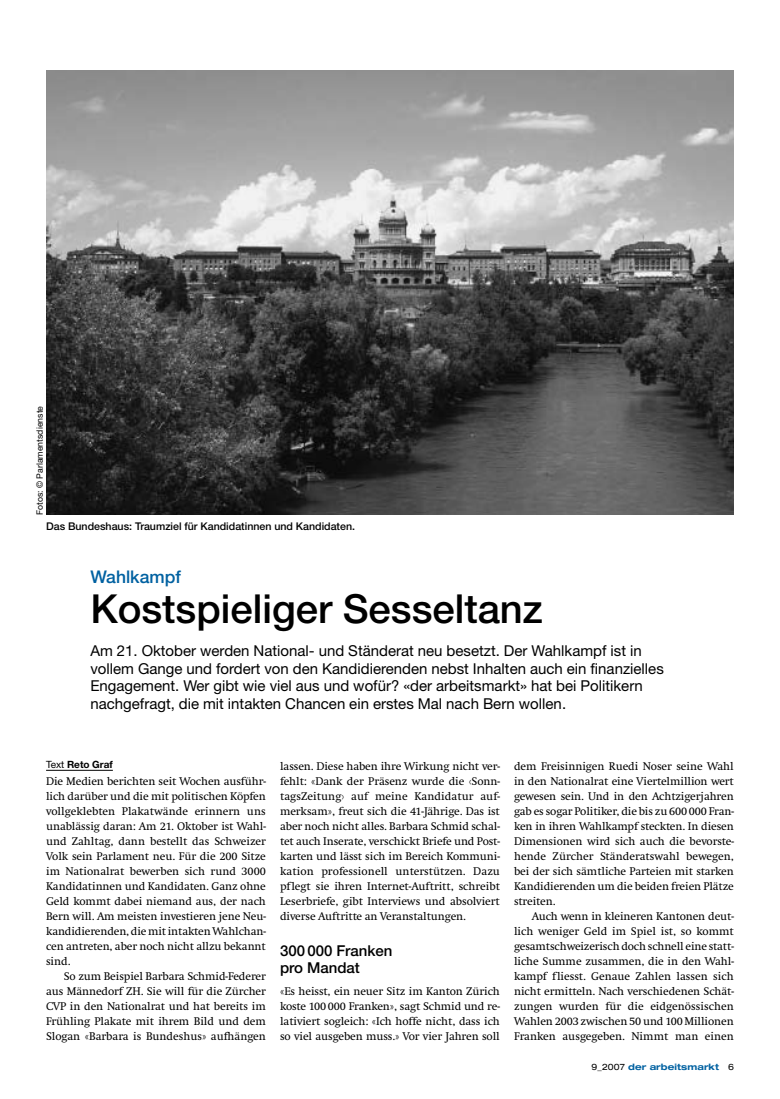
<style>
.page{position:relative;width:780px;height:1099px;background:#fff}
.page>*{position:absolute;margin:0;border:0;box-sizing:border-box;transform-origin:0 0}
.t1{font:500 40px "Helvetica Neue";color:#000}
.t2{font:500 17.5px "Helvetica Neue";color:#0061a1}
.t3{font:15px/17.5px "Helvetica Neue";color:#000}
.t4{font:500 15px/16.2px "Helvetica Neue";color:#000}
.t5{font:11.5px/15px "Swift EF";letter-spacing:-.01em;color:#000;text-align:justify}
.t6{font:500 10.62px "Helvetica Neue";color:#000}
.t7{font:700 10px "Helvetica Neue";color:#000}
.t8{font:8.75px "Helvetica Neue";color:#000}
.t9{font:700 expanded 8.75px "Helvetica Neue";letter-spacing:.01em;color:#0061a1}
.s1{font-weight:400}
.s2{font-weight:400;color:#000}
</style>
<div class="page">
<hr style="left:46px;top:770px;width:67px;height:1px;background:#000">
<img style="left:46px;top:71px;width:687px;height:444px">
<p class="t8" style="left:34px;top:515px;width:110px;rotate:-90deg">Fotos: © Parlamentsdienste</p>
<p class="t6" style="left:46px;top:520px;width:310px">Das Bundeshaus: Traumziel für Kandidatinnen und Kandidaten.</p>
<h2 class="t2" style="left:90px;top:566px;width:92px">Wahlkampf</h2>
<h1 class="t1" style="left:90px;top:584px;width:454px">Kostspieliger Sesseltanz</h1>
<p class="t3" style="left:90px;top:641px;width:575px">Am 21. Oktober werden National- und Ständerat neu besetzt. Der Wahlkampf ist in vollem Gange und fordert von den Kandidierenden nebst Inhalten auch ein finanzielles Engagement. Wer gibt wie viel aus und wofür? «der arbeitsmarkt» hat bei Politikern nachgefragt, die mit intakten Chancen ein erstes Mal nach Bern wollen.</p>
<p class="t7" style="left:46px;top:757px;width:68px"><span class="s1">Text</span> Reto Graf</p>
<p class="t5" style="left:46px;top:774px;width:221px">Die Medien berichten seit Wochen ausführ&shy;lich darüber und die mit politischen Köpfen vollgeklebten Plakatwände erinnern uns unablässig daran: Am 21. Oktober ist Wahl&shy;und Zahltag, dann bestellt das Schweizer Volk sein Parlament neu. Für die 200 Sitze im Nationalrat bewerben sich rund 3000<br>Kandidatinnen und Kandidaten. Ganz ohne Geld kommt dabei niemand aus, der nach Bern will. Am meisten investieren jene Neu&shy;kandidierenden, die mit intakten Wahlchan&shy;cen antreten, aber noch nicht allzu bekannt sind.</p>
<p class="t5" style="left:46px;top:969px;width:221px;text-indent:18px">So zum Beispiel Barbara Schmid-Federer aus Männedorf ZH. Sie will für die Zürcher CVP in den Nationalrat und hat bereits im Frühling Plakate mit ihrem Bild und dem Slogan «Barbara is Bundeshus» aufhängen</p>
<p class="t5" style="left:280px;top:759px;width:221px">lassen. Diese haben ihre Wirkung nicht ver&shy;fehlt: «Dank der Präsenz wurde die ‹Sonn&shy;tagsZeitung› auf meine Kandidatur auf&shy;merksam», freut sich die 41-Jährige. Das ist aber noch nicht alles. Barbara Schmid schal&shy;tet auch Inserate, verschickt Briefe und Post&shy;karten und lässt sich im Bereich Kommuni&shy;kation professionell unterstützen. Dazu pflegt sie ihren Internet-Auftritt, schreibt Leserbriefe, gibt Interviews und absolviert diverse Auftritte an Veranstaltungen.</p>
<h3 class="t4" style="left:280px;top:942px;width:114px">300 000 Franken pro Mandat</h3>
<p class="t5" style="left:280px;top:984px;width:221px">«Es heisst, ein neuer Sitz im Kanton Zürich koste 100 000 Franken», sagt Schmid und re&shy;lativiert sogleich: «Ich hoffe nicht, dass ich so viel ausgeben muss.» Vor vier Jahren soll</p>
<p class="t5" style="left:514px;top:759px;width:221px">dem Freisinnigen Ruedi Noser seine Wahl in den Nationalrat eine Viertelmillion wert gewesen sein. Und in den Achtzigerjahren gab es sogar Politiker, die bis zu 600 000 Fran&shy;ken in ihren Wahlkampf steckten. In diesen Dimensionen wird sich auch die bevorste&shy;hende Zürcher Ständeratswahl bewegen, bei der sich sämtliche Parteien mit starken Kandidierenden um die beiden freien Plätze streiten.</p>
<p class="t5" style="left:514px;top:909px;width:221px;text-indent:18px">Auch wenn in kleineren Kantonen deut&shy;lich weniger Geld im Spiel ist, so kommt gesamtschweizerisch doch schnell eine statt&shy;liche Summe zusammen, die in den Wahl&shy;kampf fliesst. Genaue Zahlen lassen sich nicht ermitteln. Nach verschiedenen Schät&shy;zungen wurden für die eidgenössischen Wahlen 2003 zwischen 50 und 100 Millionen Franken ausgegeben. Nimmt man einen</p>
<p class="t9" style="left:591px;top:1061px;width:129px"><span class="s2">9_2007</span> der arbeitsmarkt</p>
</div>
